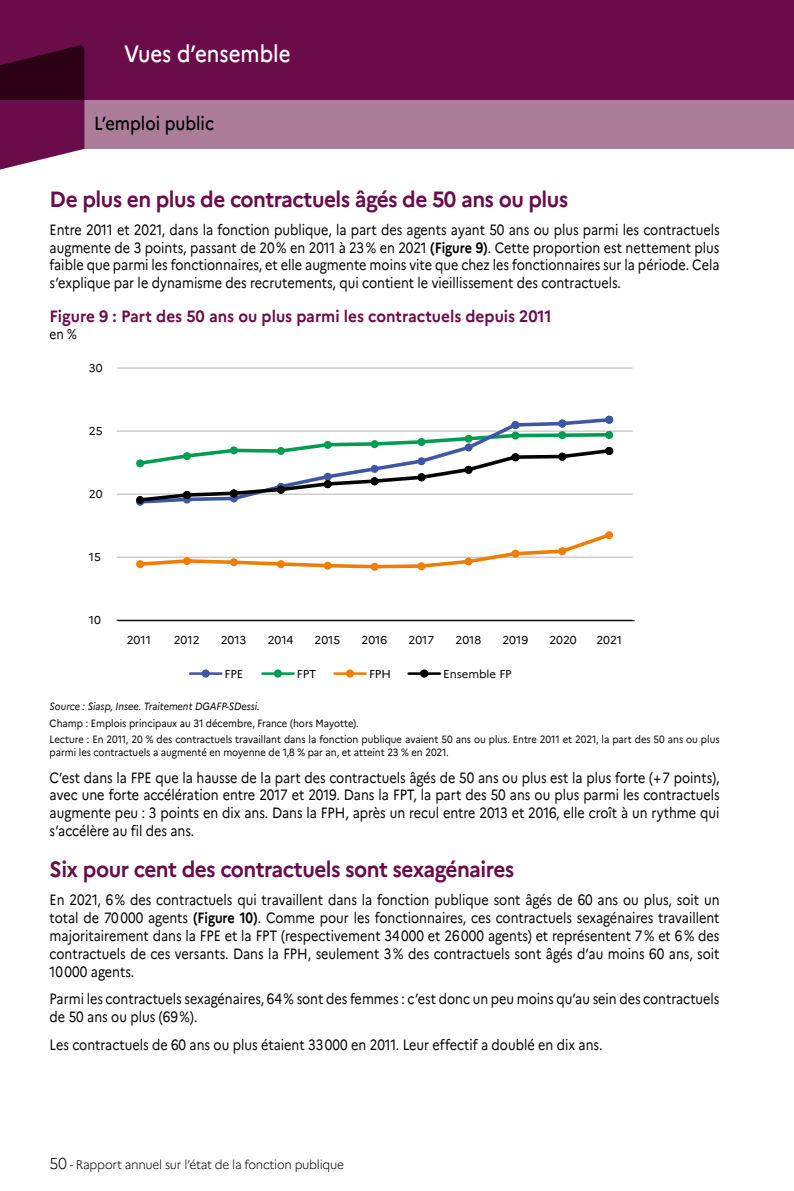
<style>
.page{position:relative;width:794px;height:1191px;background:#fff}
.page>*{position:absolute;margin:0;border:0;box-sizing:border-box;transform-origin:0 0}
.t1{font:500 23.62px "Marianne";color:#fff;scale:.87 1}
.t2{font:700 22.05px "Marianne";letter-spacing:-.025em;color:#690c49;scale:.94 1}
.t3{font:500 18.9px "Marianne";color:#000;scale:.87 1}
.t4{font:700 16.45px "Marianne";color:#690c49;scale:.94 1}
.t5{font:14.88px/17.8px "Marianne";color:#000;text-align:justify;scale:.85 1}
.t6{font:14px "Marianne";color:#000;scale:.85 1}
.t7{font:300 12.6px "Marianne";letter-spacing:-.02em;color:#000;scale:.94 1}
.t8{font:11.38px "Marianne";color:#000}
.t9{font:10.5px/16.3px "Marianne";color:#000;scale:.9 1}
.t10{font:italic 10.5px "Marianne";color:#000;scale:.9 1}
.s1{font-weight:700}
.s2{font-size:15.75px}
</style>
<div class="page">
<div style="left:84px;top:99px;width:710px;height:50px;background:#ab7d99"></div>
<div style="left:0;top:0;width:794px;height:99px;background:#6b0c4a"></div>
<svg style="left:0;top:45px;width:84px;height:125px"></svg>
<hr style="left:190px;top:672px;width:31px;height:3px;background:#3f57a3">
<div style="left:201px;top:669px;width:9px;height:8px;background:#3f57a3;border-radius:50%"></div>
<hr style="left:262px;top:672px;width:31px;height:3px;background:#009c51">
<div style="left:274px;top:669px;width:8px;height:8px;background:#009c51;border-radius:50%"></div>
<hr style="left:334px;top:672px;width:32px;height:3px;background:#ef7d01">
<div style="left:346px;top:669px;width:8px;height:8px;background:#ef7d01;border-radius:50%"></div>
<hr style="left:409px;top:672px;width:31px;height:3px;background:#020203">
<div style="left:420px;top:669px;width:8px;height:8px;background:#020203;border-radius:50%"></div>
<hr style="left:118px;top:620px;width:516px;height:1px;background:#020203">
<hr style="left:117px;top:620px;width:515px;height:1px;background:#020203">
<hr style="left:117px;top:368px;width:515px;height:1px;background:#020203">
<hr style="left:117px;top:431px;width:515px;height:1px;background:#020203">
<hr style="left:117px;top:494px;width:515px;height:1px;background:#020203">
<hr style="left:117px;top:557px;width:515px;height:1px;background:#020203">
<svg style="left:136px;top:416px;width:477px;height:89px"></svg>
<div style="left:511px;top:421px;width:8px;height:8px;background:#3f57a3;border-radius:50%"></div>
<div style="left:558px;top:419px;width:8px;height:8px;background:#3f57a3;border-radius:50%"></div>
<div style="left:605px;top:416px;width:8px;height:8px;background:#3f57a3;border-radius:50%"></div>
<svg style="left:136px;top:431px;width:477px;height:73px"></svg>
<div style="left:136px;top:496px;width:8px;height:8px;background:#020203;border-radius:50%"></div>
<div style="left:183px;top:491px;width:8px;height:8px;background:#020203;border-radius:50%"></div>
<div style="left:230px;top:489px;width:8px;height:8px;background:#020203;border-radius:50%"></div>
<div style="left:277px;top:485px;width:8px;height:8px;background:#020203;border-radius:50%"></div>
<div style="left:324px;top:480px;width:8px;height:8px;background:#020203;border-radius:50%"></div>
<div style="left:370px;top:477px;width:8px;height:8px;background:#020203;border-radius:50%"></div>
<div style="left:417px;top:473px;width:8px;height:8px;background:#020203;border-radius:50%"></div>
<div style="left:464px;top:466px;width:8px;height:8px;background:#020203;border-radius:50%"></div>
<div style="left:511px;top:453px;width:8px;height:8px;background:#020203;border-radius:50%"></div>
<div style="left:558px;top:453px;width:8px;height:8px;background:#020203;border-radius:50%"></div>
<div style="left:605px;top:447px;width:8px;height:8px;background:#020203;border-radius:50%"></div>
<svg style="left:136px;top:531px;width:478px;height:39px"></svg>
<div style="left:136px;top:560px;width:8px;height:8px;background:#ef7d01;border-radius:50%"></div>
<div style="left:183px;top:557px;width:8px;height:8px;background:#ef7d01;border-radius:50%"></div>
<div style="left:230px;top:558px;width:8px;height:8px;background:#ef7d01;border-radius:50%"></div>
<div style="left:277px;top:560px;width:8px;height:8px;background:#ef7d01;border-radius:50%"></div>
<div style="left:324px;top:561px;width:8px;height:8px;background:#ef7d01;border-radius:50%"></div>
<div style="left:370px;top:563px;width:8px;height:8px;background:#ef7d01;border-radius:50%"></div>
<div style="left:417px;top:562px;width:8px;height:8px;background:#ef7d01;border-radius:50%"></div>
<div style="left:464px;top:557px;width:8px;height:8px;background:#ef7d01;border-radius:50%"></div>
<div style="left:511px;top:549px;width:8px;height:8px;background:#ef7d01;border-radius:50%"></div>
<div style="left:558px;top:547px;width:8px;height:8px;background:#ef7d01;border-radius:50%"></div>
<div style="left:605px;top:531px;width:8px;height:8px;background:#ef7d01;border-radius:50%"></div>
<h1 class="t1" style="left:124px;top:39px;width:193px">Vues d’ensemble</h1>
<p class="t3" style="left:94px;top:112px;width:139px">L’emploi public</p>
<h2 class="t2" style="left:50px;top:186px;width:553px">De plus en plus de contractuels âgés de 50 ans ou plus</h2>
<p class="t5" style="left:50px;top:220px;width:789px">Entre 2011 et 2021, dans la fonction publique, la part des agents ayant 50 ans ou plus parmi les contractuels augmente de 3 points, passant de 20% en 2011 à 23% en 2021 <span class="s1">(Figure 9)</span>. Cette proportion est nettement plus faible que parmi les fonctionnaires, et elle augmente moins vite que chez les fonctionnaires sur la période. Cela s’explique par le dynamisme des recrutements, qui contient le vieillissement des contractuels.</p>
<p class="t4" style="left:50px;top:306px;width:535px">Figure 9 : Part des 50 ans ou plus parmi les contractuels depuis 2011</p>
<p class="t6" style="left:50px;top:325px;width:34px">en %</p>
<p class="t8" style="left:89px;top:361px;width:15px">30</p>
<p class="t8" style="left:89px;top:424px;width:15px">25</p>
<p class="t8" style="left:89px;top:487px;width:15px">20</p>
<p class="t8" style="left:89px;top:550px;width:14px">15</p>
<p class="t8" style="left:89px;top:613px;width:14px">10</p>
<p class="t8" style="left:127px;top:633px;width:26px">2011</p>
<p class="t8" style="left:174px;top:633px;width:27px">2012</p>
<p class="t8" style="left:221px;top:633px;width:27px">2013</p>
<p class="t8" style="left:268px;top:633px;width:27px">2014</p>
<p class="t8" style="left:315px;top:633px;width:27px">2015</p>
<p class="t8" style="left:361px;top:633px;width:27px">2016</p>
<p class="t8" style="left:408px;top:633px;width:27px">2017</p>
<p class="t8" style="left:455px;top:633px;width:27px">2018</p>
<p class="t8" style="left:502px;top:633px;width:27px">2019</p>
<p class="t8" style="left:549px;top:633px;width:29px">2020</p>
<p class="t8" style="left:596px;top:633px;width:27px">2021</p>
<p class="t8" style="left:224px;top:667px;width:20px">FPE</p>
<p class="t8" style="left:297px;top:667px;width:21px">FPT</p>
<p class="t8" style="left:369px;top:667px;width:23px">FPH</p>
<p class="t8" style="left:443px;top:667px;width:70px">Ensemble FP</p>
<p class="t10" style="left:50px;top:700px;width:235px">Source : Siasp, Insee. Traitement DGAFP-SDessi.</p>
<p class="t9" style="left:50px;top:714px;width:746px">Champ : Emplois principaux au 31 décembre, France (hors Mayotte).<br>Lecture : En 2011, 20 % des contractuels travaillant dans la fonction publique avaient 50 ans ou plus. Entre 2011 et 2021, la part des 50 ans ou plus</p>
<p class="t9" style="left:50px;top:743px;width:445px">parmi les contractuels a augmenté en moyenne de 1,8 % par an, et atteint 23 % en 2021.</p>
<p class="t5" style="left:50px;top:768px;width:789px">C’est dans la FPE que la hausse de la part des contractuels âgés de 50 ans ou plus est la plus forte (+7 points), avec une forte accélération entre 2017 et 2019. Dans la FPT, la part des 50 ans ou plus parmi les contractuels augmente peu : 3 points en dix ans. Dans la FPH, après un recul entre 2013 et 2016, elle croît à un rythme qui s’accélère au fil des ans.</p>
<h2 class="t2" style="left:50px;top:856px;width:496px">Six pour cent des contractuels sont sexagénaires</h2>
<p class="t5" style="left:50px;top:891px;width:789px">En 2021, 6% des contractuels qui travaillent dans la fonction publique sont âgés de 60 ans ou plus, soit un total de 70000 agents <span class="s1">(Figure 10)</span>. Comme pour les fonctionnaires, ces contractuels sexagénaires travaillent majoritairement dans la FPE et la FPT (respectivement 34000 et 26000 agents) et représentent 7% et 6% des contractuels de ces versants. Dans la FPH, seulement 3% des contractuels sont âgés d’au moins 60 ans, soit 10000 agents.</p>
<p class="t5" style="left:50px;top:990px;width:789px">Parmi les contractuels sexagénaires, 64% sont des femmes : c’est donc un peu moins qu’au sein des contractuels de 50 ans ou plus (69%).</p>
<p class="t5" style="left:50px;top:1035px;width:652px">Les contractuels de 60 ans ou plus étaient 33000 en 2011. Leur effectif a doublé en dix ans.</p>
<p class="t7" style="left:50px;top:1157px;width:315px"><span class="s2">50</span> - Rapport annuel sur l’état de la fonction publique</p>
</div>
